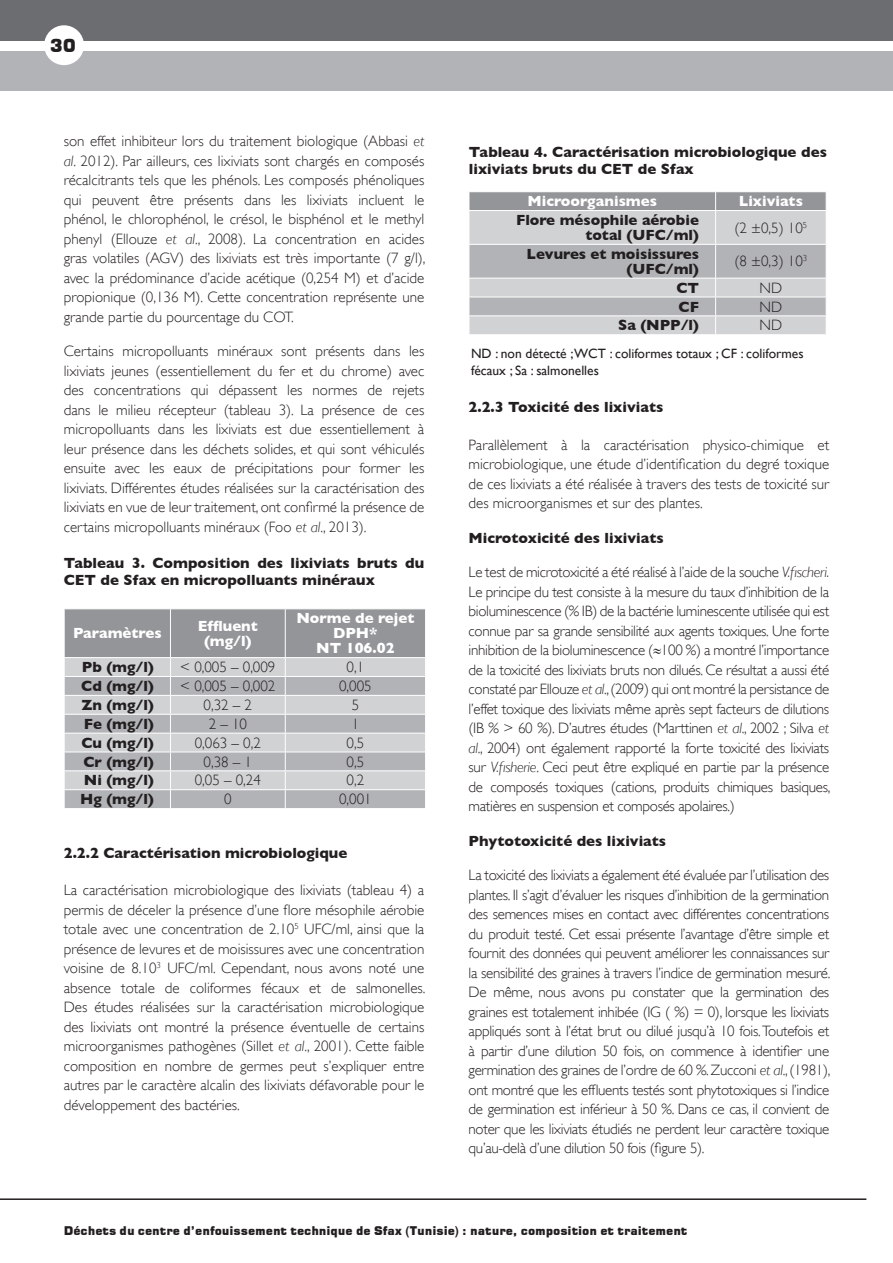
<style>
.page{position:relative;width:893px;height:1263px;background:#fff}
.page>*{position:absolute;margin:0;border:0;box-sizing:border-box;transform-origin:0 0}
.t1{font:18px "Square 721 Blk Normal";color:#231f20}
.Normal_tableau_celul{font:300 15px/19.5px "Gill Sans";color:#231f20;text-align:justify}
.TitreIllustration{font:700 15px/16.5px "Gill Sans";color:#231f20}
.Normal_tableau_col_g{font:700 15px/15px "Gill Sans";color:#231f20;text-align:right}
.Normal_tableau_Entet{font:700 15px/15px "Gill Sans";color:#fff;text-align:center}
.Titre_3{font:700 15px "Gill Sans";color:#231f20}
.Legende_Illustration{font:13.5px/16.5px "Gill Sans";color:#231f20}
.t2{font:12px "Square 721 Blk Normal";color:#231f20}
.s1{font-style:italic}
</style>
<div class="page">
<div style="left:0;top:0;width:893px;height:40px;background:#6c6d70"></div>
<div style="left:0;top:51px;width:893px;height:39px;background:#b2b3b7"></div>
<div style="left:44px;top:25px;width:40px;height:40px;background:#fff;border-radius:50%"></div>
<hr style="left:0;top:1198px;width:866px;height:2px;background:#231f20">
<svg style="left:64px;top:609px;width:362px;height:199px;background:#b9babd"></svg>
<svg style="left:469px;top:192px;width:357px;height:142px;background:#c0c1c4"></svg>
<p class="t1" style="left:50px;top:34px;width:28px">30</p>
<p class="Normal_tableau_celul" style="left:64px;top:132px;width:363px">son effet inhibiteur lors du traitement biologique (Abbasi <span class="s1">et al</span>. 2012). Par ailleurs, ces lixiviats sont chargés en composés récalcitrants tels que les phénols. Les composés phénoliques qui peuvent être présents dans les lixiviats incluent le phénol, le chlorophénol, le crésol, le bisphénol et le methyl phenyl (Ellouze <span class="s1">et al</span>., 2008). La concentration en acides gras volatiles (AGV) des lixiviats est très importante (7 g/l), avec la prédominance d’acide acétique (0,254 M) et d’acide propionique (0,136 M). Cette concentration représente une grande partie du pourcentage du COT.</p>
<p class="Normal_tableau_celul" style="left:64px;top:342px;width:362px">Certains micropolluants minéraux sont présents dans les lixiviats jeunes (essentiellement du fer et du chrome) avec des concentrations qui dépassent les normes de rejets dans le milieu récepteur (tableau 3). La présence de ces micropolluants dans les lixiviats est due essentiellement à leur présence dans les déchets solides, et qui sont véhiculés ensuite avec les eaux de précipitations pour former les lixiviats. Différentes études réalisées sur la caractérisation des lixiviats en vue de leur traitement, ont confirmé la présence de certains micropolluants minéraux (Foo <span class="s1">et al</span>., 2013).</p>
<p class="TitreIllustration" style="left:64px;top:555px;width:362px">Tableau 3. Composition des lixiviats bruts du<br>CET de Sfax en micropolluants minéraux</p>
<p class="Normal_tableau_Entet" style="left:73px;top:626px;width:90px">Paramètres</p>
<p class="Normal_tableau_Entet" style="left:198px;top:618px;width:62px">Effluent (mg/l)</p>
<p class="Normal_tableau_Entet" style="left:296px;top:611px;width:120px">Norme de rejet<br>DPH*<br>NT 106.02</p>
<p class="Normal_tableau_col_g" style="left:82px;top:659px;width:73px">Pb (mg/l)</p>
<p class="Normal_tableau_celul" style="left:180px;top:657px;width:97px">&lt; 0,005 – 0,009</p>
<p class="Normal_tableau_celul" style="left:347px;top:657px;width:19px">0,1</p>
<p class="Normal_tableau_col_g" style="left:81px;top:678px;width:74px">Cd (mg/l)</p>
<p class="Normal_tableau_celul" style="left:180px;top:676px;width:97px">&lt; 0,005 – 0,002</p>
<p class="Normal_tableau_celul" style="left:339px;top:676px;width:34px">0,005</p>
<p class="Normal_tableau_col_g" style="left:82px;top:697px;width:74px">Zn (mg/l)</p>
<p class="Normal_tableau_celul" style="left:204px;top:695px;width:50px">0,32 – 2</p>
<p class="Normal_tableau_celul" style="left:352px;top:695px;width:9px">5</p>
<p class="Normal_tableau_col_g" style="left:84px;top:716px;width:71px">Fe (mg/l)</p>
<p class="Normal_tableau_celul" style="left:209px;top:714px;width:40px">2 – 10</p>
<p class="Normal_tableau_celul" style="left:352px;top:714px;width:9px">1</p>
<p class="Normal_tableau_col_g" style="left:81px;top:735px;width:74px">Cu (mg/l)</p>
<p class="Normal_tableau_celul" style="left:195px;top:733px;width:68px">0,063 – 0,2</p>
<p class="Normal_tableau_celul" style="left:347px;top:733px;width:19px">0,5</p>
<p class="Normal_tableau_col_g" style="left:83px;top:754px;width:72px">Cr (mg/l)</p>
<p class="Normal_tableau_celul" style="left:204px;top:752px;width:50px">0,38 – 1</p>
<p class="Normal_tableau_celul" style="left:347px;top:752px;width:19px">0,5</p>
<p class="Normal_tableau_col_g" style="left:84px;top:773px;width:71px">Ni (mg/l)</p>
<p class="Normal_tableau_celul" style="left:195px;top:771px;width:68px">0,05 – 0,24</p>
<p class="Normal_tableau_celul" style="left:347px;top:771px;width:19px">0,2</p>
<p class="Normal_tableau_col_g" style="left:80px;top:792px;width:75px">Hg (mg/l)</p>
<p class="Normal_tableau_celul" style="left:224px;top:789px;width:9px">0</p>
<p class="Normal_tableau_celul" style="left:339px;top:789px;width:34px">0,001</p>
<p class="Titre_3" style="left:64px;top:844px;width:285px">2.2.2 Caractérisation microbiologique</p>
<p class="Normal_tableau_celul" style="left:64px;top:880px;width:363px">La caractérisation microbiologique des lixiviats (tableau 4) a permis de déceler la présence d’une flore mésophile aérobie totale avec une concentration de 2.10<sup>5</sup> UFC/ml, ainsi que la présence de levures et de moisissures avec une concentration voisine de 8.10<sup>3</sup> UFC/ml. Cependant, nous avons noté une absence totale de coliformes fécaux et de salmonelles.<br>Des études réalisées sur la caractérisation microbiologique des lixiviats ont montré la présence éventuelle de certains microorganismes pathogènes (Sillet <span class="s1">et al</span>., 2001). Cette faible composition en nombre de germes peut s’expliquer entre autres par le caractère alcalin des lixiviats défavorable pour le développement des bactéries.</p>
<p class="TitreIllustration" style="left:469px;top:144px;width:360px">Tableau 4. Caractérisation microbiologique des lixiviats bruts du CET de Sfax</p>
<p class="Normal_tableau_Entet" style="left:528px;top:194px;width:131px">Microorganismes</p>
<p class="Normal_tableau_Entet" style="left:739px;top:194px;width:66px">Lixiviats</p>
<p class="Normal_tableau_col_g" style="left:516px;top:212px;width:184px">Flore mésophile aérobie total (UFC/ml)</p>
<p class="Normal_tableau_celul" style="left:734px;top:218px;width:74px">(2 ±0,5) 10<sup>5</sup></p>
<p class="Normal_tableau_col_g" style="left:526px;top:246px;width:174px">Levures et moisissures (UFC/ml)</p>
<p class="Normal_tableau_celul" style="left:734px;top:252px;width:74px">(8 ±0,3) 10<sup>3</sup></p>
<p class="Normal_tableau_col_g" style="left:676px;top:280px;width:24px">CT</p>
<p class="Normal_tableau_celul" style="left:759px;top:278px;width:24px">ND</p>
<p class="Normal_tableau_col_g" style="left:678px;top:299px;width:22px">CF</p>
<p class="Normal_tableau_celul" style="left:759px;top:297px;width:24px">ND</p>
<p class="Normal_tableau_col_g" style="left:618px;top:318px;width:82px">Sa (NPP/l)</p>
<p class="Normal_tableau_celul" style="left:759px;top:316px;width:24px">ND</p>
<p class="Legende_Illustration" style="left:471px;top:345px;width:334px">ND : non détecté ;WCT : coliformes totaux ; CF : coliformes fécaux ; Sa : salmonelles</p>
<p class="Titre_3" style="left:469px;top:398px;width:196px">2.2.3 Toxicité des lixiviats</p>
<p class="Normal_tableau_celul" style="left:469px;top:435px;width:362px">Parallèlement à la caractérisation physico-chimique et microbiologique, une étude d’identification du degré toxique de ces lixiviats a été réalisée à travers des tests de toxicité sur des microorganismes et sur des plantes.</p>
<p class="TitreIllustration" style="left:469px;top:529px;width:197px">Microtoxicité des lixiviats</p>
<p class="Normal_tableau_celul" style="left:469px;top:562px;width:363px">Le test de microtoxicité a été réalisé à l’aide de la souche <span class="s1">V.fischeri.<br></span>Le principe du test consiste à la mesure du taux d’inhibition de la bioluminescence (% IB) de la bactérie luminescente utilisée qui est connue par sa grande sensibilité aux agents toxiques. Une forte inhibition de la bioluminescence (≈100 %) a montré l’importance de la toxicité des lixiviats bruts non dilués. Ce résultat a aussi été constaté par Ellouze <span class="s1">et al</span>., (2009) qui ont montré la persistance de l’effet toxique des lixiviats même après sept facteurs de dilutions (IB % &gt; 60 %). D’autres études (Marttinen <span class="s1">et al</span>., 2002 ; Silva <span class="s1">et al</span>., 2004) ont également rapporté la forte toxicité des lixiviats sur <span class="s1">V.fisherie</span>. Ceci peut être expliqué en partie par la présence de composés toxiques (cations, produits chimiques basiques, matières en suspension et composés apolaires.)</p>
<p class="TitreIllustration" style="left:469px;top:832px;width:199px">Phytotoxicité des lixiviats</p>
<p class="Normal_tableau_celul" style="left:469px;top:865px;width:363px">La toxicité des lixiviats a également été évaluée par l’utilisation des plantes. Il s’agit d’évaluer les risques d’inhibition de la germination des semences mises en contact avec différentes concentrations du produit testé. Cet essai présente l’avantage d’être simple et fournit des données qui peuvent améliorer les connaissances sur la sensibilité des graines à travers l’indice de germination mesuré.<br>De même, nous avons pu constater que la germination des graines est totalement inhibée (IG ( %) = 0), lorsque les lixiviats appliqués sont à l’état brut ou dilué jusqu’à 10 fois. Toutefois et à partir d’une dilution 50 fois, on commence à identifier une germination des graines de l’ordre de 60 %. Zucconi <span class="s1">et al</span>., (1981), ont montré que les effluents testés sont phytotoxiques si l’indice de germination est inférieur à 50 %. Dans ce cas, il convient de noter que les lixiviats étudiés ne perdent leur caractère toxique qu’au-delà d’une dilution 50 fois (figure 5).</p>
<p class="t2" style="left:64px;top:1224px;width:625px">Déchets du centre d’enfouissement technique de Sfax (Tunisie) : nature, composition et traitement</p>
</div>
